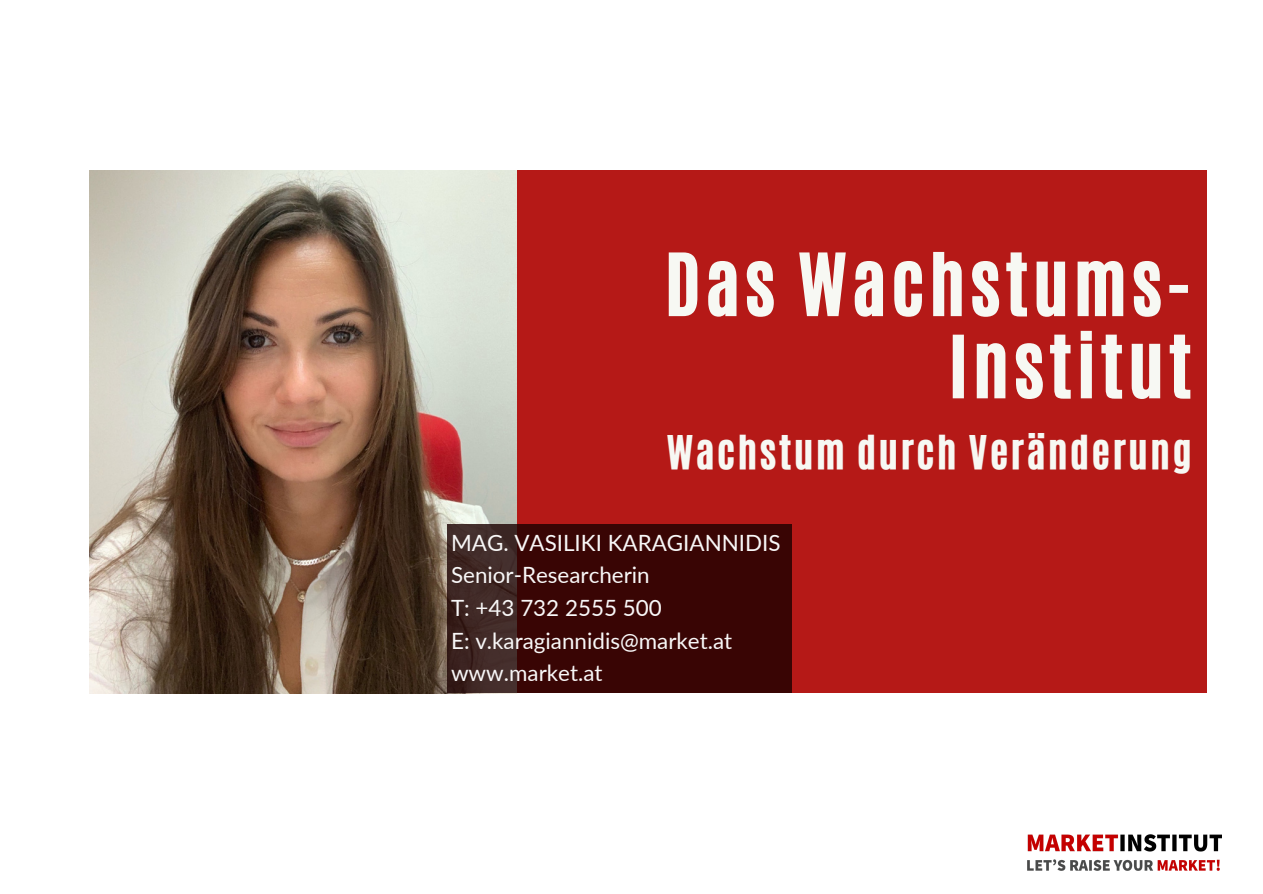
<style>
.page{position:relative;width:1263px;height:894px;background:#fff}
.page>*{position:absolute;margin:0;border:0;box-sizing:border-box;transform-origin:0 0}
.t1{font:72px/82.2px "CA Generated";letter-spacing:.07em;color:#f7f8f3;text-align:right}
.t2{font:39px "CA Generated";letter-spacing:.07em;color:#f7f8f3}
.t3{font:22.35px/32.7px "Lato";color:#f8f7f7}
</style>
<div class="page">
<div style="left:516px;top:170px;width:691px;height:522px;background:#b51917"></div>
<img style="left:89px;top:170px;width:428px;height:522px">
<svg style="left:447px;top:524px;width:345px;height:169px;fill:#390504"></svg>
<img style="left:1027px;top:834px;width:195px;height:37px">
<h1 class="t1" style="left:665px;top:243px;width:528px">Das Wachstums-<br>Institut</h1>
<h2 class="t2" style="left:667px;top:424px;width:526px">Wachstum durch Veränderung</h2>
<p class="t3" style="left:451px;top:525px;width:331px">MAG. VASILIKI KARAGIANNIDIS<br>Senior-Researcherin<br>T: +43 732 2555 500<br>E: v.karagiannidis@market.at www.market.at</p>
</div>
